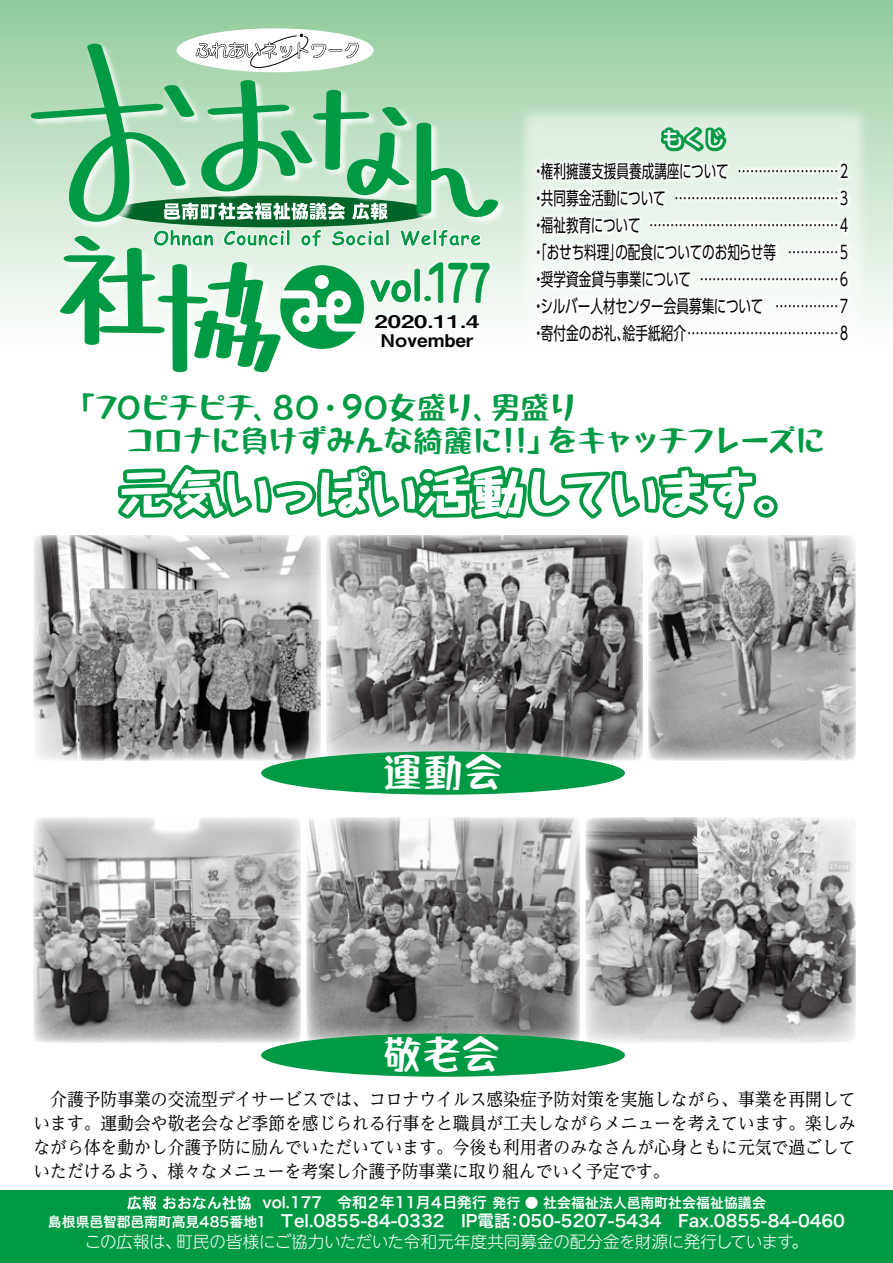
<style>
.page{position:relative;width:893px;height:1263px;background:#fff}
.page>*{position:absolute;margin:0;border:0;box-sizing:border-box;transform-origin:0 0}
.t1{font:800 48px "Taka Hand Std";letter-spacing:-.085em;color:#fff;scale:1.1 1}
.t2{font:46.05px "VD Logo Maru Extra";color:#094}
.t3{font:40.8px "T Am kotatsu";letter-spacing:-.03em;color:#fff}
.t4{font:31.5px "T Am kotatsu";letter-spacing:-.085em;color:#094}
.t5{font:31.5px "T Am kotatsu";letter-spacing:-.12em;color:#094}
.t6{font:31.5px "T Am kotatsu";letter-spacing:-.055em;color:#094}
.t7{font:500 21px "UD Shin Go Pro";color:#fff}
.t8{font:18px/27px "UD Shin Go Pro";color:#000;scale:.7 1}
.t9{font:18px/24px "UD Reimin Pro";color:#000;text-align:justify;scale:.93 1}
.t10{font:17.55px/18.9px "Midashi Go Pro MB31";color:#000;text-align:center;scale:1.35 1}
.t11{font:16.5px "Hira Kaku Std W6";color:#fff}
.t12{font:300 16.5px "UD Shin M Go Pro";letter-spacing:-.01em;color:#fff}
.t13{font:15px "Hira Kaku Std W6";color:#fff}
.t14{font:13.8px "Hira Kaku Std W6";color:#fff}
.s1{font-size:13.8px}
</style>
<div class="page">
<div style="left:0;top:0;width:893px;height:356px;background:linear-gradient(to bottom,#93cc9c,#fff)"></div>
<div style="left:509px;top:60px;width:384px;height:46px;background:#add7b3"></div>
<img style="left:34px;top:818px;width:267px;height:225px">
<img style="left:307px;top:818px;width:273px;height:222px">
<img style="left:585px;top:818px;width:270px;height:225px">
<img style="left:34px;top:535px;width:286px;height:225px">
<img style="left:326px;top:542px;width:317px;height:218px">
<img style="left:648px;top:535px;width:207px;height:225px">
<div style="left:261px;top:751px;width:364px;height:44px;background:#094;border-radius:50%"></div>
<img style="left:509px;top:106px;width:384px;height:250px">
<div style="left:261px;top:1033px;width:364px;height:44px;background:#094;border-radius:50%"></div>
<svg style="left:111px;top:464px;width:670px;height:78px"></svg>
<div style="left:0;top:1191px;width:893px;height:72px;background:#094"></div>
<svg style="left:127px;top:1196px;width:29px;height:14px"></svg>
<svg style="left:163px;top:1196px;width:88px;height:14px"></svg>
<div style="left:177px;top:28px;width:197px;height:44px;background:#fff;border-radius:50%"></div>
<img style="left:28px;top:42px;width:481px;height:314px">
<svg style="left:30px;top:34px;width:470px;height:339px"></svg>
<p class="t7" style="left:662px;top:122px;width:64px">もくじ</p>
<p class="t8" style="left:541px;top:157px;width:270px">権利擁護支援員養成講座について</p>
<p class="t8" style="left:532px;top:157px;width:19px">・</p>
<p class="t8" style="left:737px;top:157px;width:163px">........................２</p>
<p class="t8" style="left:541px;top:184px;width:180px">共同募金活動について</p>
<p class="t8" style="left:532px;top:184px;width:19px">・</p>
<p class="t8" style="left:674px;top:184px;width:253px">.......................................３</p>
<h2 class="t2" style="left:427px;top:259px;width:66px">177</h2>
<p class="t10" style="left:375px;top:310px;width:79px">2020.11.4<br>November</p>
<p class="t8" style="left:541px;top:211px;width:144px">福祉教育について</p>
<p class="t8" style="left:532px;top:211px;width:19px">・</p>
<p class="t8" style="left:649px;top:211px;width:289px">.............................................４</p>
<p class="t8" style="left:532px;top:238px;width:350px">・「おせち料理の配食についてのお知らせ等</p>
<p class="t8" style="left:609px;top:238px;width:19px">」</p>
<p class="t8" style="left:788px;top:238px;width:91px">............５</p>
<p class="t8" style="left:541px;top:265px;width:216px">奨学資金貸与事業について</p>
<p class="t8" style="left:532px;top:265px;width:19px">・</p>
<p class="t8" style="left:700px;top:265px;width:217px">.................................６</p>
<p class="t8" style="left:540px;top:292px;width:320px">シルバー人材センター会員募集について</p>
<p class="t8" style="left:775px;top:292px;width:109px">...............７</p>
<p class="t8" style="left:541px;top:292px;width:443px;text-indent:-9px">・<br>寄付金のお礼絵手紙紹介....................................８</p>
<p class="t8" style="left:532px;top:319px;width:19px">・</p>
<p class="t8" style="left:616px;top:319px;width:19px">、</p>
<h3 class="t4" style="left:64px;top:391px;width:194px">「70ピチピチ</h3>
<h3 class="t4" style="left:251px;top:391px;width:33px">、</h3>
<h3 class="t4" style="left:271px;top:391px;width:51px">80</h3>
<h3 class="t4" style="left:315px;top:391px;width:33px">・</h3>
<h3 class="t6" style="left:340px;top:391px;width:241px">90女盛り男盛り</h3>
<h3 class="t4" style="left:470px;top:391px;width:33px">、</h3>
<h3 class="t4" style="left:64px;top:424px;width:495px">　　コロナに負けずみんな綺麗に!!」</h3>
<h3 class="t5" style="left:547px;top:424px;width:281px">をキャッチフレーズに</h3>
<h1 class="t1" style="left:118px;top:459px;width:628px">元気いっぱい活動しています。</h1>
<h3 class="t3" style="left:383px;top:751px;width:123px">運動会</h3>
<h3 class="t3" style="left:383px;top:1033px;width:120px">敬老会</h3>
<p class="t9" style="left:34px;top:1086px;width:885px">　介護予防事業の交流型デイサービスでは、コロナウイルス感染症予防対策を実施しながら、事業を再開しています。運動会や敬老会など季節を感じられる行事をと職員が工夫しながらメニューを考えています。楽しみながら体を動かし介護予防に励んでいただいています。今後も利用者のみなさんが心身ともに元気で過ごしていただけるよう、様々なメニューを考案し介護予防事業に取り組んでいく予定です。</p>
<p class="t11" style="left:506px;top:1208px;width:340px">：050-5207-5434　Fax.0855-84-0460</p>
<p class="t13" style="left:263px;top:1191px;width:505px">vol.177　令和２年11月４日発行<span class="s1">発行 ● 社会福祉法人邑南町社会福祉協議会</span></p>
<p class="t11" style="left:279px;top:1208px;width:233px">Ｔel.0855-84-0332　IP電話</p>
<p class="t14" style="left:48px;top:1211px;width:234px">島根県邑智郡邑南町高見485番地1　</p>
<p class="t12" style="left:177px;top:1228px;width:619px">町民の皆様にご協力いただいた令和元年度共同募金の配分金を財源に発行しています</p>
<p class="t12" style="left:85px;top:1228px;width:98px">この広報は、</p>
<p class="t12" style="left:792px;top:1228px;width:18px">。</p>
</div>
